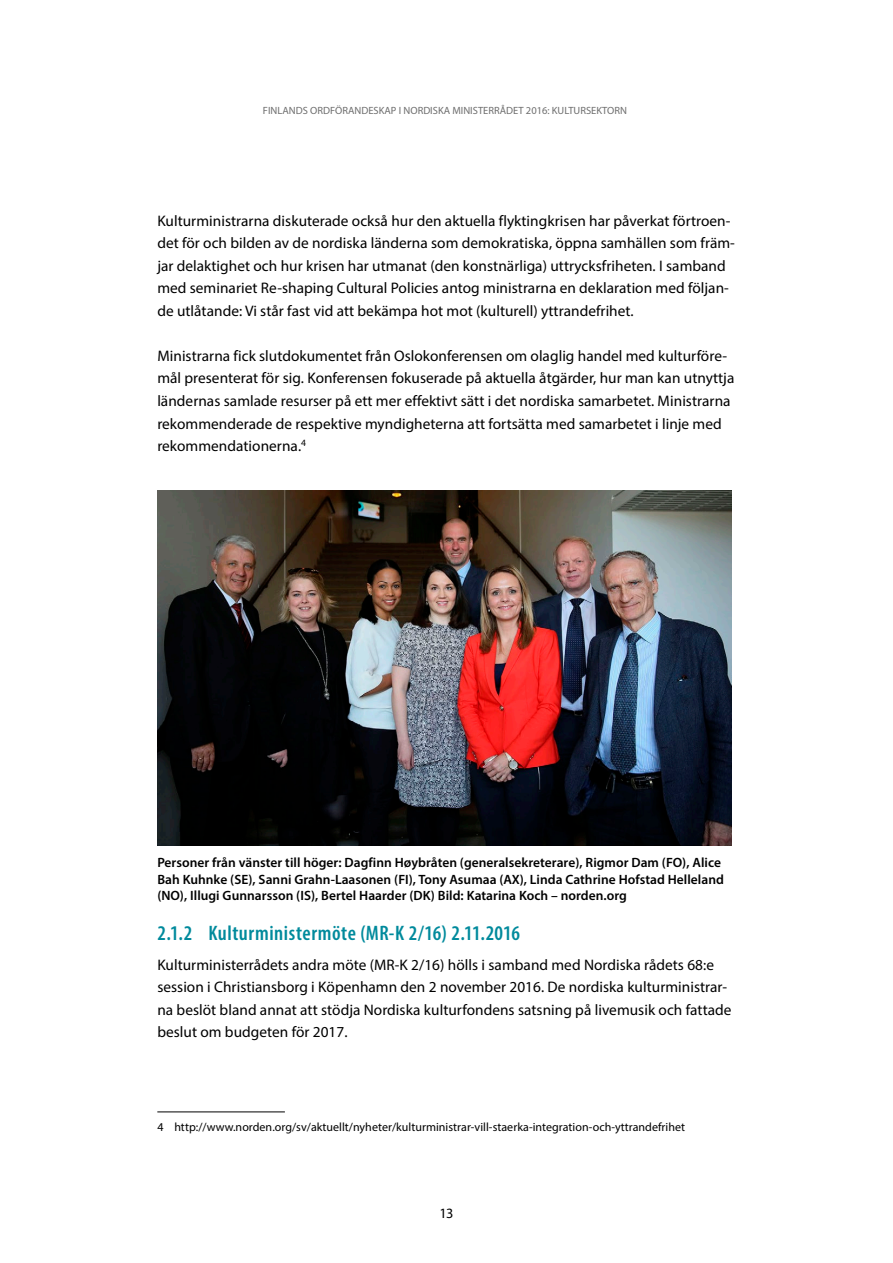
<style>
.page{position:relative;width:893px;height:1263px;background:#fff}
.page>*{position:absolute;margin:0;border:0;box-sizing:border-box;transform-origin:0 0}
.t1{font:600 condensed 21px "Myriad Pro";letter-spacing:.025em;color:#008a9c}
.t2{font:15.3px/22.5px "Myriad Pro";letter-spacing:.005em;color:#000}
.t3{font:14.25px "Myriad Pro";color:#000}
.t4{font:600 13.5px/16.5px "Myriad Pro";letter-spacing:.005em;color:#000}
.t5{font:12px "Myriad Pro";letter-spacing:.005em;color:#000}
.t6{font:10.5px "Myriad Pro";color:#6e6e6e}
</style>
<div class="page">
<hr style="left:157px;top:1112px;width:128px;height:1px;background:#000">
<img style="left:157px;top:490px;width:575px;height:355px">
<p class="t6" style="left:263px;top:104px;width:366px">FINLANDS ORDFÖRANDESKAP I NORDISKA MINISTERRÅDET 2016: KULTURSEKTORN</p>
<p class="t2" style="left:157px;top:209px;width:579px">Kulturministrarna diskuterade också hur den aktuella flyktingkrisen har påverkat förtroen&shy;det för och bilden av de nordiska länderna som demokratiska, öppna samhällen som främ&shy;jar delaktighet och hur krisen har utmanat (den konstnärliga) uttrycksfriheten. I samband med seminariet Re-shaping Cultural Policies antog ministrarna en deklaration med följan&shy;de utlåtande: Vi står fast vid att bekämpa hot mot (kulturell) yttrandefrihet.</p>
<p class="t2" style="left:157px;top:344px;width:579px">Ministrarna fick slutdokumentet från Oslokonferensen om olaglig handel med kulturföre&shy;mål presenterat för sig. Konferensen fokuserade på aktuella åtgärder, hur man kan utnyttja ländernas samlade resurser på ett mer effektivt sätt i det nordiska samarbetet. Ministrarna rekommenderade de respektive myndigheterna att fortsätta med samarbetet i linje med rekommendationerna.<sup>4</sup></p>
<p class="t4" style="left:157px;top:854px;width:568px">Personer från vänster till höger: Dagfinn Høybråten (generalsekreterare), Rigmor Dam (FO), Alice<br>Bah Kuhnke (SE), Sanni Grahn-Laasonen (FI), Tony Asumaa (AX), Linda Cathrine Hofstad Helleland (NO), Illugi Gunnarsson (IS), Bertel Haarder (DK) Bild: Katarina Koch – norden.org</p>
<h1 class="t1" style="left:157px;top:920px;width:364px">2.1.2 Kulturministermöte (MR-K 2/16) 2.11.2016</h1>
<p class="t2" style="left:157px;top:953px;width:576px">Kulturministerrådets andra möte (MR-K 2/16) hölls i samband med Nordiska rådets 68:e session i Christiansborg i Köpenhamn den 2 november 2016. De nordiska kulturministrar&shy;na beslöt bland annat att stödja Nordiska kulturfondens satsning på livemusik och fattade beslut om budgeten för 2017.</p>
<p class="t5" style="left:157px;top:1120px;width:529px">4 http://www.norden.org/sv/aktuellt/nyheter/kulturministrar-vill-staerka-integration-och-yttrandefrihet</p>
<p class="t3" style="left:440px;top:1204px;width:15px">13</p>
</div>
